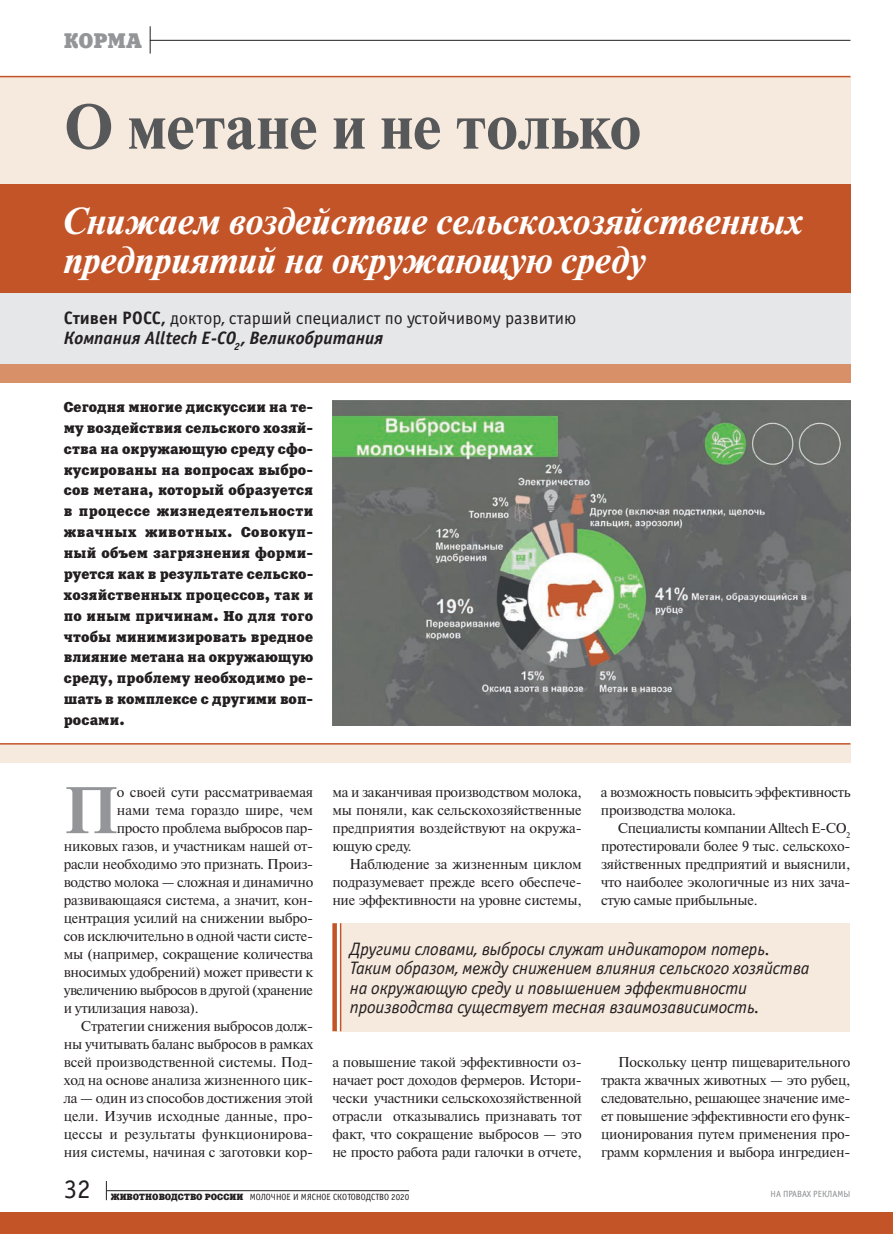
<style>
.page{position:relative;width:893px;height:1234px;background:#fff}
.page>*{position:absolute;margin:0;border:0;box-sizing:border-box;transform-origin:0 0}
.t1{font:700 65.7px "Newton C";color:#939598}
.t2{font:700 63px "Newton C";color:#57585a}
.t3{font:italic 700 37.5px/39px "Newton C";color:#fff}
.t4{font:27px "Officina Sans C";color:#231f20}
.t5{font:21px "Xenia C";letter-spacing:-.005em;color:#939598}
.t6{font:italic 18px/19.5px "Officina Sans C";letter-spacing:-.01em;color:#231f20}
.t7{font:18px/19.5px "Officina Sans C";color:#231f20}
.t8{font:14.25px/18px "Newton C";letter-spacing:-.015em;color:#231f20;text-align:justify}
.t9{font:14.25px/20.9px "Xenia C";letter-spacing:.01em;color:#231f20}
.t10{font:14.25px "Newton C";letter-spacing:-.035em;color:#231f20}
.t11{font:14.25px "Newton C";letter-spacing:.005em;color:#231f20}
.t12{font:14.25px "Newton C";letter-spacing:.01em;color:#231f20}
.t13{font:9px "Officina Sans C";color:#231f20}
.t14{font:9px "Officina Sans C";color:#8a8c8f}
.s1{font-weight:700}
.s2{font-weight:700;font-style:italic}
.s3{font-family:"Xenia C"}
</style>
<div class="page">
<hr style="left:150px;top:40px;width:700px;height:1px;background:#231f20">
<svg style="left:150px;top:26px;width:1px;height:28px"></svg>
<hr style="left:107px;top:1189px;width:302px;height:1px;background:#231f20">
<svg style="left:106px;top:1181px;width:1px;height:18px"></svg>
<div style="left:0;top:77px;width:850px;height:126px;background:#f6e9de"></div>
<div style="left:0;top:293px;width:850px;height:72px;background:#e6e7e9"></div>
<div style="left:0;top:185px;width:850px;height:108px;background:#c35428"></div>
<div style="left:337px;top:923px;width:513px;height:108px;background:#f6e9de"></div>
<svg style="left:337px;top:923px;width:2px;height:108px"></svg>
<div style="left:332px;top:923px;width:5px;height:108px;background:#c35428"></div>
<hr style="left:340px;top:923px;width:1px;height:108px;background:#c35428">
<div style="left:0;top:365px;width:850px;height:18px;background:#d89069"></div>
<div style="left:0;top:744px;width:850px;height:18px;background:#f6e9de"></div>
<div style="left:0;top:1212px;width:893px;height:21px;background:#c35428"></div>
<hr style="left:0;top:76px;width:850px;height:1px;background:#c35428">
<hr style="left:0;top:743px;width:850px;height:1px;background:#c35428">
<img style="left:332px;top:401px;width:518px;height:324px">
<h3 class="t5" style="left:64px;top:27px;width:80px">КОРМА</h3>
<h2 class="t2" style="left:64px;top:92px;width:579px">О метане и не только</h2>
<h3 class="t3" style="left:64px;top:202px;width:740px">Снижаем воздействие сельскохозяйственных предприятий на окружающую среду</h3>
<p class="t7" style="left:64px;top:309px;width:514px"><span class="s1">Стивен РОСС,</span> доктор, старший специалист по устойчивому развитию<br><span class="s2">Компания Alltech E-CO</span><sub>2</sub><span class="s2">, Великобритания</span></p>
<p class="t9" style="left:64px;top:396px;width:251px">Сегодня многие дискуссии на те&shy;му воздействия сельского хозяй&shy;ства на окружающую среду сфо&shy;кусированы на вопросах выбро&shy;сов метана, который образуется в процессе жизнедеятельности жвачных животных. Совокуп&shy;ный объем загрязнения форми&shy;руется как в результате сельско&shy;хозяйственных процессов, так и по иным причинам. Но для того чтобы минимизировать вредное влияние метана на окружающую среду, проблему необходимо ре&shy;шать в комплексе с другими воп&shy;росами.</p>
<h1 class="t1" style="left:64px;top:773px;width:56px">П</h1>
<p class="t8" style="left:117px;top:783px;width:198px">о своей сути рассматриваемая</p>
<p class="t8" style="left:117px;top:801px;width:198px">нами тема гораздо шире, чем</p>
<p class="t8" style="left:117px;top:819px;width:198px">просто проблема выбросов пар-</p>
<p class="t8" style="left:64px;top:837px;width:251px">никовых газов, и участникам нашей от-</p>
<p class="t8" style="left:64px;top:855px;width:251px">расли необходимо это признать. Произ-</p>
<p class="t8" style="left:64px;top:873px;width:251px">водство молока — сложная и динамично</p>
<p class="t8" style="left:64px;top:891px;width:251px">развивающаяся система, а значит, кон-</p>
<p class="t8" style="left:64px;top:909px;width:251px">центрация усилий на снижении выбро-</p>
<p class="t8" style="left:64px;top:927px;width:251px">сов исключительно в одной части систе-</p>
<p class="t8" style="left:64px;top:945px;width:251px">мы (например, сокращение количества</p>
<p class="t8" style="left:64px;top:963px;width:251px">вносимых удобрений) может привести к</p>
<p class="t10" style="left:64px;top:982px;width:251px">увеличению выбросов в другой (хранение</p>
<p class="t8" style="left:64px;top:999px;width:137px">и утилизация навоза).</p>
<p class="t8" style="left:81px;top:1017px;width:234px">Стратегии снижения выбросов долж-</p>
<p class="t8" style="left:64px;top:1035px;width:251px">ны учитывать баланс выбросов в рамках</p>
<p class="t8" style="left:64px;top:1053px;width:251px">всей производственной системы. Под-</p>
<p class="t8" style="left:64px;top:1071px;width:251px">ход на основе анализа жизненного цик-</p>
<p class="t8" style="left:64px;top:1089px;width:251px">ла — один из способов достижения этой</p>
<p class="t11" style="left:64px;top:1108px;width:251px">цели. Изучив исходные данные, про-</p>
<p class="t12" style="left:64px;top:1126px;width:251px">цессы и результаты функционирова-</p>
<p class="t8" style="left:64px;top:1143px;width:251px">ния системы, начиная с заготовки кор-</p>
<p class="t8" style="left:332px;top:783px;width:251px">ма и заканчивая производством молока, мы поняли, как сельскохозяйственные предприятия воздействуют на окружа&shy;ющую среду.</p>
<p class="t8" style="left:332px;top:855px;width:251px;text-indent:17px">Наблюдение за жизненным циклом подразумевает прежде всего обеспече&shy;ние эффективности на уровне системы,</p>
<p class="t8" style="left:601px;top:783px;width:251px">а возможность повысить эффективность производства молока.</p>
<p class="t8" style="left:601px;top:819px;width:251px;text-indent:17px">Специалисты компании Alltech E-CO<sub>2 </sub>протестировали более 9 тыс. сельскохо&shy;зяйственных предприятий и выяснили, что наиболее экологичные из них зача&shy;стую самые прибыльные.</p>
<p class="t6" style="left:350px;top:939px;width:461px">Другими словами, выбросы служат индикатором потерь.<br>Таким образом, между снижением влияния сельского хозяйства на окружающую среду и повышением эффективности производства существует тесная взаимозависимость.</p>
<p class="t8" style="left:332px;top:1053px;width:251px">а повышение такой эффективности оз&shy;начает рост доходов фермеров. Истори&shy;чески участники сельскохозяйственной отрасли отказывались признавать тот факт, что сокращение выбросов — это не просто работа ради галочки в отчете,</p>
<p class="t8" style="left:601px;top:1053px;width:251px;text-indent:17px">Поскольку центр пищеварительного тракта жвачных животных — это рубец, следовательно, решающее значение име&shy;ет повышение эффективности его функ&shy;ционирования путем применения про&shy;грамм кормления и выбора ингредиен-</p>
<h3 class="t4" style="left:64px;top:1174px;width:28px">32</h3>
<p class="t13" style="left:111px;top:1191px;width:300px"><span class="s3">ЖИВОТНОВОДСТВО РОССИИ</span> МОЛОЧНОЕ И МЯСНОЕ СКОТОВОДСТВО 2020</p>
<p class="t14" style="left:770px;top:1188px;width:81px">НА ПРАВАХ РЕКЛАМЫ</p>
</div>
